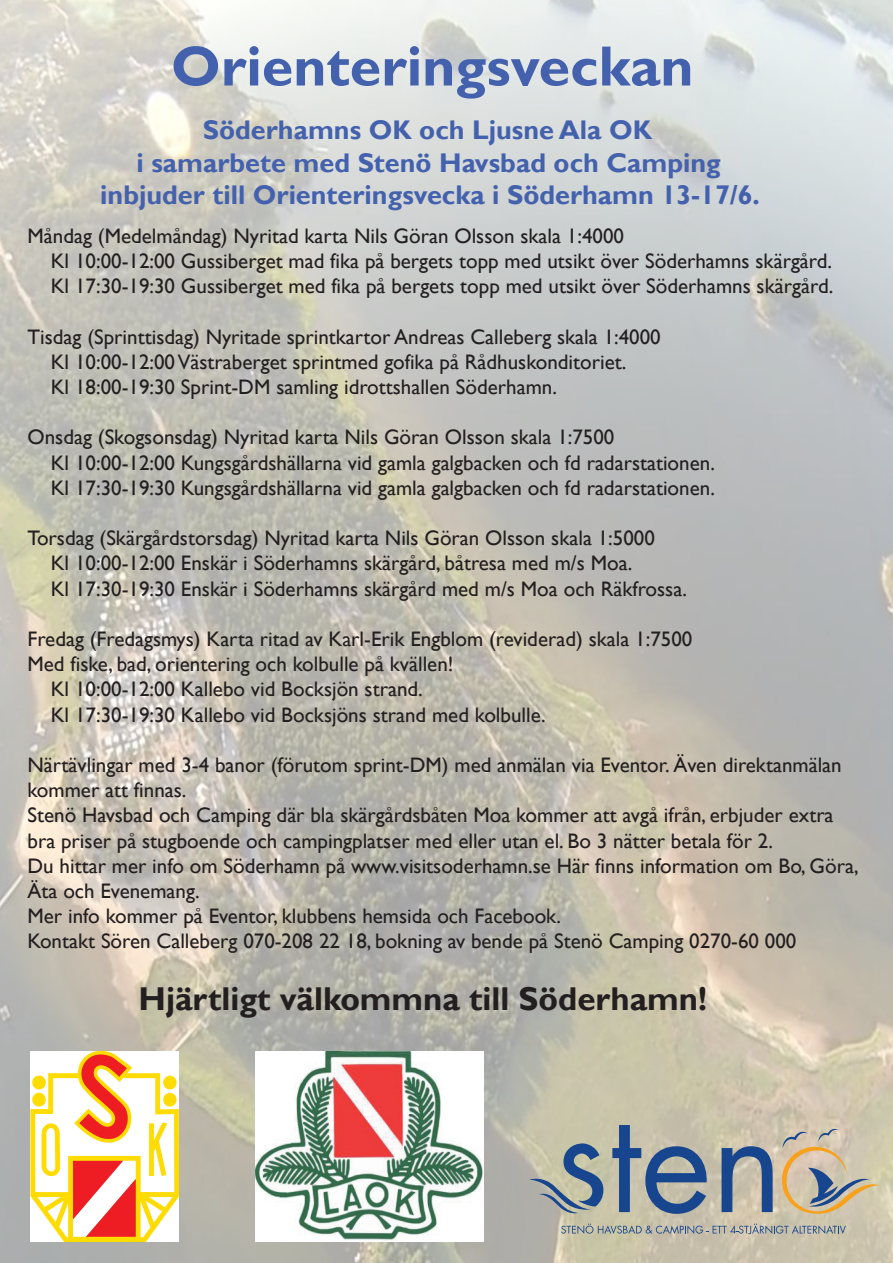
<style>
.page{position:relative;width:893px;height:1263px;background:#fff}
.page>*{position:absolute;margin:0;border:0;box-sizing:border-box;transform-origin:0 0}
.t1{font:700 57px "Gill Sans";color:#4361ad}
.t2{font:700 33px "Gill Sans";color:#231f20}
.t3{font:700 27px/32.4px "Gill Sans";color:#4361ad;text-align:center}
.t4{font:21px/25.2px "Gill Sans";color:#231f20}
</style>
<div class="page">
<img style="left:0;top:0;width:892px;height:1263px">
<svg style="left:781px;top:1129px;width:99px;height:85px;background:#c5b8a0"></svg>
<svg style="left:612px;top:1125px;width:95px;height:89px;background:#84929f"></svg>
<svg style="left:721px;top:1146px;width:51px;height:66px;background:#75869e"></svg>
<svg style="left:529px;top:1143px;width:74px;height:70px;background:#959fa0"></svg>
<svg style="left:561px;top:1224px;width:284px;height:10px;background:#a4a8a4"></svg>
<img style="left:30px;top:1052px;width:149px;height:190px">
<img style="left:255px;top:1052px;width:228px;height:190px">
<h1 class="t1" style="left:171px;top:32px;width:524px">Orienteringsveckan</h1>
<p class="t3" style="left:100px;top:115px;width:661px">Söderhamns OK och Ljusne Ala OK<br>i samarbete med Stenö Havsbad och Camping inbjuder till Orienteringsvecka i Söderhamn 13-17/6.</p>
<p class="t4" style="left:51px;top:224px;width:784px;text-indent:-23px">Måndag (Medelmåndag) Nyritad karta Nils Göran Olsson skala 1:4000<br>Kl 10:00-12:00 Gussiberget mad fika på bergets topp med utsikt över Söderhamns skärgård.<br>Kl 17:30-19:30 Gussiberget med fika på bergets topp med utsikt över Söderhamns skärgård.</p>
<p class="t4" style="left:51px;top:324px;width:611px;text-indent:-23px">Tisdag (Sprinttisdag) Nyritade sprintkartor Andreas Calleberg skala 1:4000<br>Kl 10:00-12:00 Västraberget sprintmed gofika på Rådhuskonditoriet.<br>Kl 18:00-19:30 Sprint-DM samling idrottshallen Söderhamn.</p>
<p class="t4" style="left:51px;top:425px;width:665px;text-indent:-23px">Onsdag (Skogsonsdag) Nyritad karta Nils Göran Olsson skala 1:7500<br>Kl 10:00-12:00 Kungsgårdshällarna vid gamla galgbacken och fd radarstationen.<br>Kl 17:30-19:30 Kungsgårdshällarna vid gamla galgbacken och fd radarstationen.</p>
<p class="t4" style="left:51px;top:526px;width:637px;text-indent:-23px">Torsdag (Skärgårdstorsdag) Nyritad karta Nils Göran Olsson skala 1:5000<br>Kl 10:00-12:00 Enskär i Söderhamns skärgård, båtresa med m/s Moa.<br>Kl 17:30-19:30 Enskär i Söderhamns skärgård med m/s Moa och Räkfrossa.</p>
<p class="t4" style="left:28px;top:627px;width:666px">Fredag (Fredagsmys) Karta ritad av Karl-Erik Engblom (reviderad) skala 1:7500</p>
<p class="t4" style="left:28px;top:652px;width:427px">Med fiske, bad, orientering och kolbulle på kvällen!</p>
<p class="t4" style="left:51px;top:677px;width:373px">Kl 10:00-12:00 Kallebo vid Bocksjön strand.</p>
<p class="t4" style="left:51px;top:702px;width:496px">Kl 17:30-19:30 Kallebo vid Bocksjöns strand med kolbulle.</p>
<p class="t4" style="left:28px;top:753px;width:832px">Närtävlingar med 3-4 banor (förutom sprint-DM) med anmälan via Eventor. Även direktanmälan kommer att finnas.<br>Stenö Havsbad och Camping där bla skärgårdsbåten Moa kommer att avgå ifrån, erbjuder extra bra priser på stugboende och campingplatser med eller utan el. Bo 3 nätter betala för 2.<br>Du hittar mer info om Söderhamn på www.visitsoderhamn.se Här finns information om Bo, Göra, Äta och Evenemang.<br>Mer info kommer på Eventor, klubbens hemsida och Facebook.<br>Kontakt Sören Calleberg 070-208 22 18, bokning av bende på Stenö Camping 0270-60 000</p>
<h2 class="t2" style="left:139px;top:979px;width:570px">Hjärtligt välkommna till Söderhamn!</h2>
</div>
